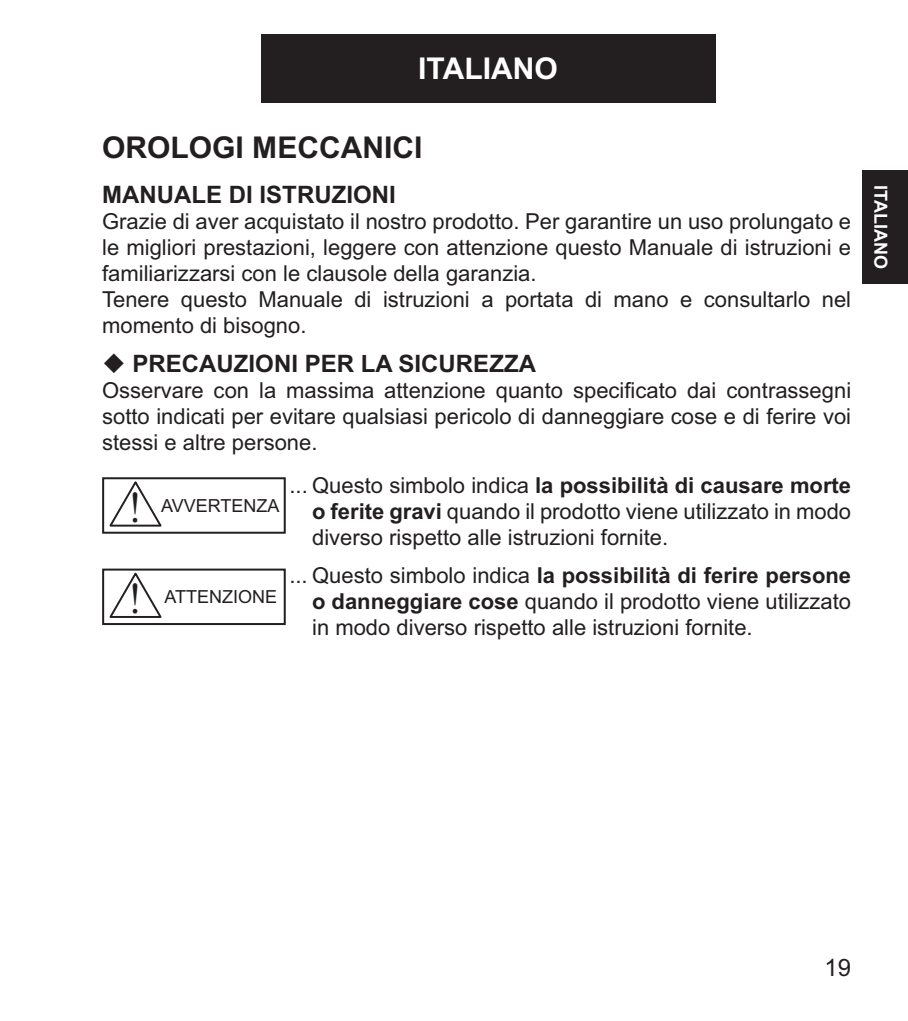
<style>
.page{position:relative;width:908px;height:1021px;background:#fff}
.page>*{position:absolute;margin:0;border:0;box-sizing:border-box;transform-origin:0 0}
.t1{font:44px "Times New Roman";color:#231f20;scale:.95 1}
.t2{font:700 30px "Arial";color:#231f20}
.t3{font:700 30px "Arial";color:#fff}
.t4{font:700 24px "Arial";color:#231f20}
.t5{font:24px "Arial";color:#231f20}
.t6{font:22px/26px "Arial";color:#231f20;text-align:justify}
.t7{font:18px "Arial";color:#231f20}
.t8{font:700 18px "Arial";color:#fff}
.s1{font-weight:700}
</style>
<div class="page">
<div style="left:862px;top:170px;width:45px;height:113px;background:#231f20"></div>
<div style="left:261px;top:34px;width:453px;height:68px;background:#231f20"></div>
<div style="left:102px;top:568px;width:183px;height:57px;border:2px solid #231f20"></div>
<svg style="left:109px;top:572px;width:53px;height:46px"></svg>
<div style="left:102px;top:477px;width:183px;height:56px;border:2px solid #231f20"></div>
<svg style="left:107px;top:479px;width:57px;height:48px"></svg>
<h2 class="t3" style="left:418px;top:58px;width:141px">ITALIANO</h2>
<h2 class="t2" style="left:102px;top:136px;width:322px">OROLOGI MECCANICI</h2>
<p class="t4" style="left:102px;top:185px;width:295px">MANUALE DI ISTRUZIONI</p>
<p class="t6" style="left:102px;top:210px;width:750px;text-align:left">Grazie di aver acquistato il nostro prodotto. Per garantire un uso prolungato e le migliori prestazioni, leggere con attenzione questo Manuale di istruzioni e familiarizzarsi con le clausole della garanzia.<br>Tenere questo Manuale di istruzioni a portata di mano e consultarlo nel momento di bisogno.</p>
<p class="t4" style="left:132px;top:355px;width:405px">PRECAUZIONI PER LA SICUREZZA</p>
<p class="t6" style="left:102px;top:379px;width:750px">Osservare con la massima attenzione quanto specificato dai contrassegni sotto indicati per evitare qualsiasi pericolo di danneggiare cose e di ferire voi stessi e altre persone.</p>
<p class="t6" style="left:312px;top:474px;width:540px;text-indent:-23px">... Questo simbolo indica <span class="s1">la possibilità di causare morte o ferite gravi</span> quando il prodotto viene utilizzato in modo diverso rispetto alle istruzioni fornite.</p>
<p class="t6" style="left:312px;top:564px;width:540px;text-indent:-23px">... Questo simbolo indica <span class="s1">la possibilità di ferire persone o danneggiare cose</span> quando il prodotto viene utilizzato in modo diverso rispetto alle istruzioni fornite.</p>
<h1 class="t1" style="left:128px;top:481px;width:16px">!</h1>
<p class="t7" style="left:161px;top:499px;width:120px">AVVERTENZA</p>
<h1 class="t1" style="left:128px;top:572px;width:16px">!</h1>
<p class="t7" style="left:164px;top:590px;width:114px">ATTENZIONE</p>
<p class="t8" style="left:887px;top:185px;width:85px;rotate:90deg">ITALIANO</p>
<p class="t5" style="left:824px;top:958px;width:28px">19</p>
</div>
